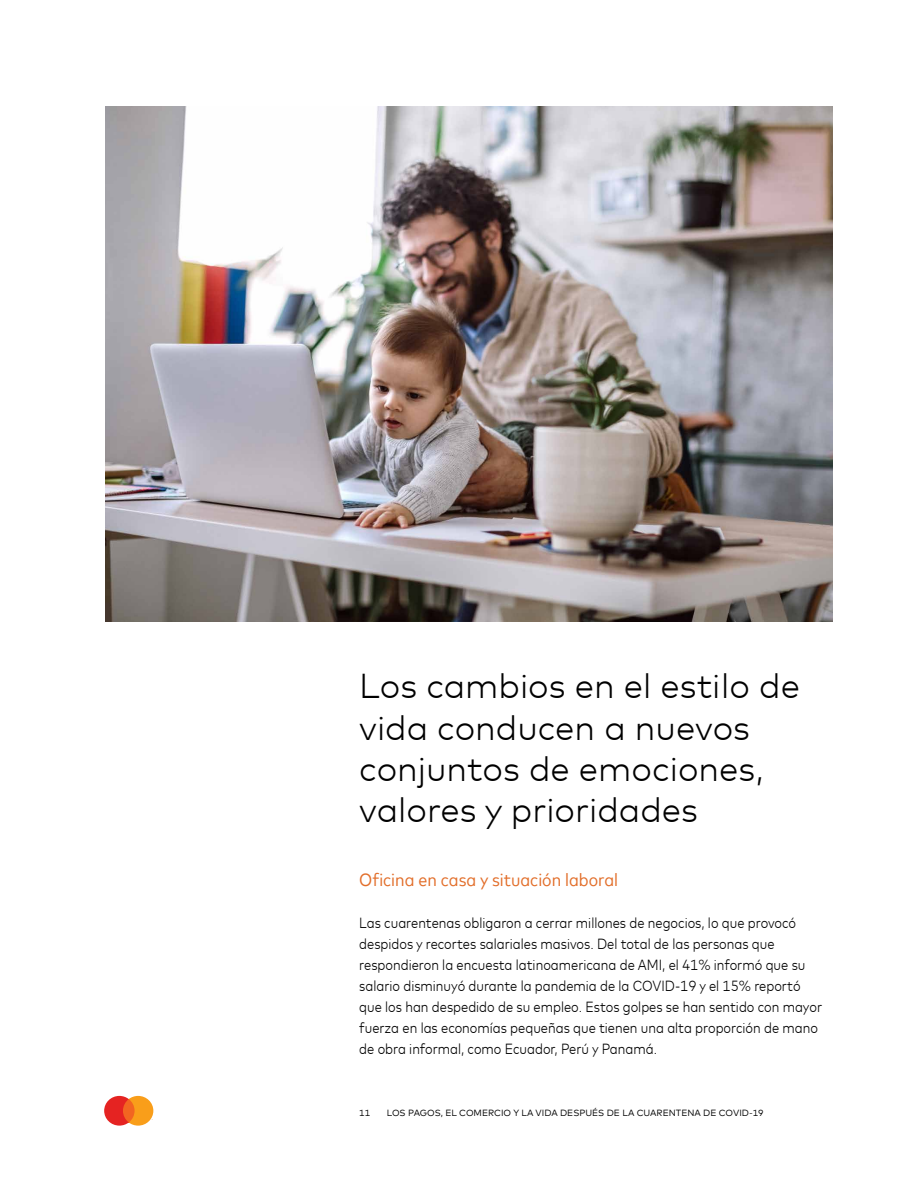
<style>
.page{position:relative;width:918px;height:1188px;background:#fff}
.page>*{position:absolute;margin:0;border:0;box-sizing:border-box;transform-origin:0 0}
.t1{font:300 34.5px/41.4px "Mark Offc For MC";color:#000}
.t2{font:18px "Mark For MC Nrw";color:#e26e2a}
.t3{font:300 14.7px/21px "Mark For MC Nrw";color:#000}
.t4{font:9px "Mark Offc For MC";color:#000}
</style>
<div class="page">
<svg style="left:104px;top:1096px;width:49px;height:30px"></svg>
<img style="left:105px;top:106px;width:728px;height:515px">
<h1 class="t1" style="left:359px;top:663px;width:442px">Los cambios en el estilo de vida conducen a nuevos conjuntos de emociones, valores y prioridades</h1>
<p class="t2" style="left:359px;top:866px;width:260px">Oficina en casa y situación laboral</p>
<p class="t3" style="left:359px;top:911px;width:464px">Las cuarentenas obligaron a cerrar millones de negocios, lo que provocó despidos y recortes salariales masivos. Del total de las personas que respondieron la encuesta latinoamericana de AMI, el 41% informó que su salario disminuyó durante la pandemia de la COVID-19 y el 15% reportó que los han despedido de su empleo. Estos golpes se han sentido con mayor fuerza en las economías pequeñas que tienen una alta proporción de mano de obra informal, como Ecuador, Perú y Panamá.</p>
<p class="t4" style="left:359px;top:1106px;width:12px">11</p>
<p class="t4" style="left:387px;top:1106px;width:378px">LOS PAGOS, EL COMERCIO Y LA VIDA DESPUÉS DE LA CUARENTENA DE COVID-19</p>
</div>
